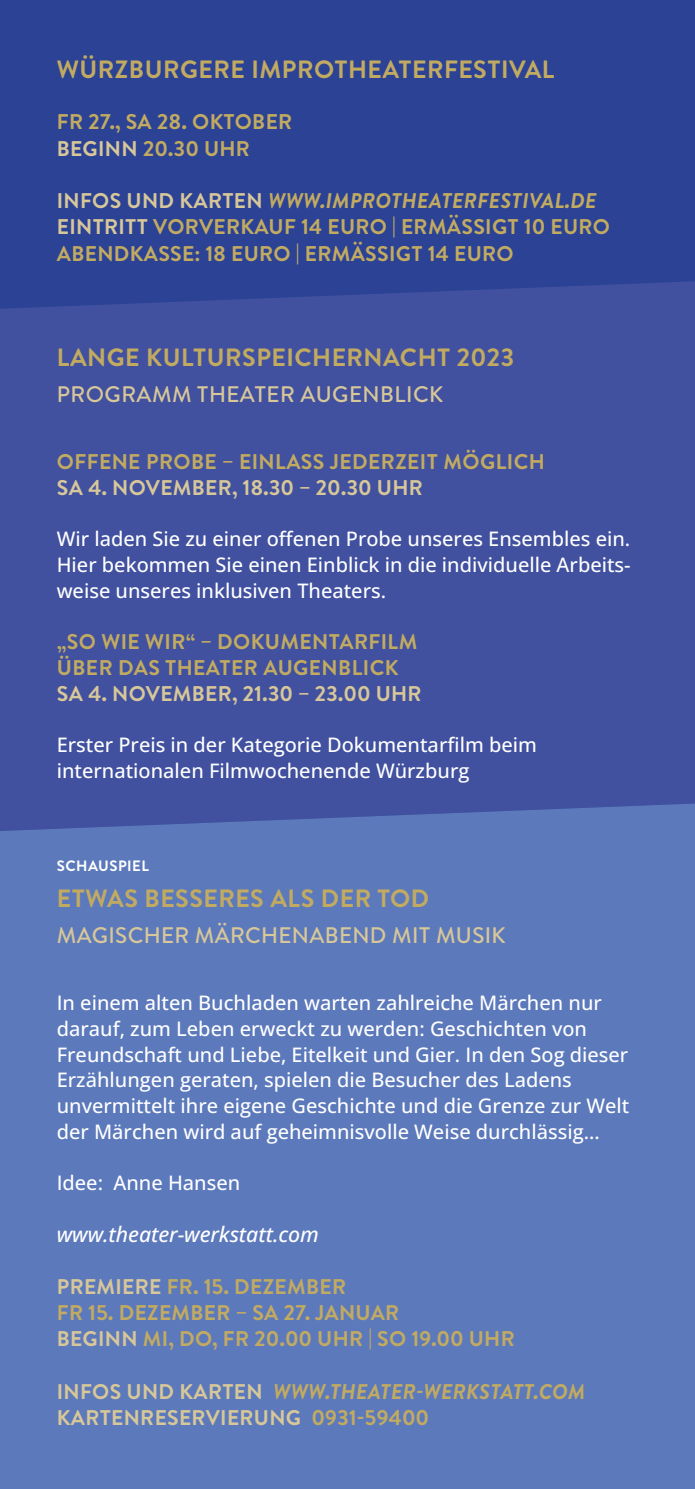
<style>
.page{position:relative;width:695px;height:1489px;background:#fff}
.page>*{position:absolute;margin:0;border:0;box-sizing:border-box;transform-origin:0 0}
.t1{font:700 25px "Brandon Text";letter-spacing:.02em;color:#c2ab61}
.t2{font:500 22.5px "Brandon Text";letter-spacing:.015em;color:#d7c799}
.t3{font:700 21.25px/26.2px "Brandon Text";letter-spacing:.015em;color:#c2ab61}
.t4{font:700 21.25px/26.2px "Brandon Text";letter-spacing:.015em;color:#d7c799}
.t5{font:italic 500 21.25px "Open Sans";letter-spacing:-.005em;color:#fff}
.t6{font:500 20px/25.8px "Open Sans";color:#fff}
.t7{font:700 15px "Brandon Text";letter-spacing:.03em;color:#fff}
.s1{color:#d7c799}
.s2{font-style:italic}
.s3{font-style:italic;color:#c2ab61}
.s4{color:#c2ab61}
</style>
<div class="page">
<div style="left:0;top:0;width:694px;height:1488px;background:#2c4295"></div>
<div style="left:0;top:281px;width:694px;height:522px;background:#41519f"></div>
<div style="left:0;top:803px;width:694px;height:685px;background:#5c79bb"></div>
<p class="t1" style="left:57px;top:52px;width:499px">WÜRZBURGERE IMPROTHEATERFESTIVAL</p>
<p class="t3" style="left:57px;top:108px;width:237px">FR 27., SA 28. OKTOBER<br><span class="s1">BEGINN</span> 20.30 UHR</p>
<p class="t3" style="left:57px;top:187px;width:554px"><span class="s1">INFOS UND KARTEN</span> <span class="s2">WWW.IMPROTHEATERFESTIVAL.DE<br></span><span class="s1">EINTRITT</span> VORVERKAUF 14 EURO | ERMÄSSIGT 10 EURO<br>ABENDKASSE: 18 EURO | ERMÄSSIGT 14 EURO</p>
<p class="t1" style="left:57px;top:340px;width:459px">LANGE KULTURSPEICHERNACHT 2023</p>
<p class="t2" style="left:57px;top:378px;width:388px">PROGRAMM THEATER AUGENBLICK</p>
<p class="t3" style="left:57px;top:448px;width:489px">OFFENE PROBE – EINLASS JEDERZEIT MÖGLICH</p>
<p class="t4" style="left:57px;top:473px;width:367px">SA 4. NOVEMBER, 18.30 – 20.30 UHR</p>
<p class="t6" style="left:57px;top:525px;width:575px;text-align:justify">Wir laden Sie zu einer offenen Probe unseres Ensembles ein.<br>Hier bekommen Sie einen Einblick in die individuelle Arbeits&shy;weise unseres inklusiven Theaters.</p>
<p class="t3" style="left:57px;top:628px;width:362px">„SO WIE WIR“ – DOKUMENTARFILM<br>ÜBER DAS THEATER AUGENBLICK</p>
<p class="t4" style="left:57px;top:679px;width:366px">SA 4. NOVEMBER, 21.30 – 23.00 UHR</p>
<p class="t6" style="left:57px;top:731px;width:481px">Erster Preis in der Kategorie Dokumentarfilm beim internationalen Filmwochenende Würzburg</p>
<p class="t7" style="left:57px;top:855px;width:94px">SCHAUSPIEL</p>
<p class="t1" style="left:57px;top:880px;width:374px">ETWAS BESSERES ALS DER TOD</p>
<p class="t2" style="left:57px;top:919px;width:450px">MAGISCHER MÄRCHENABEND MIT MUSIK</p>
<p class="t6" style="left:57px;top:989px;width:574px">In einem alten Buchladen warten zahlreiche Märchen nur darauf, zum Leben erweckt zu werden: Geschichten von Freundschaft und Liebe, Eitelkeit und Gier. In den Sog dieser Erzählungen geraten, spielen die Besucher des Ladens unvermittelt ihre eigene Geschichte und die Grenze zur Welt der Märchen wird auf geheimnisvolle Weise durchlässig…</p>
<p class="t6" style="left:57px;top:1169px;width:185px">Idee: Anne Hansen</p>
<p class="t5" style="left:57px;top:1219px;width:263px">www.theater-werkstatt.com</p>
<p class="t3" style="left:57px;top:1272px;width:459px"><span class="s1">PREMIERE</span> FR. 15. DEZEMBER<br>FR 15. DEZEMBER – SA 27. JANUAR<br><span class="s1">BEGINN</span> MI, DO, FR 20.00 UHR | SO 19.00 UHR</p>
<p class="t4" style="left:57px;top:1377px;width:530px">INFOS UND KARTEN <span class="s3">WWW.THEATER-WERKSTATT.COM<br></span>KARTENRESERVIERUNG <span class="s4">0931-59400</span></p>
</div>
